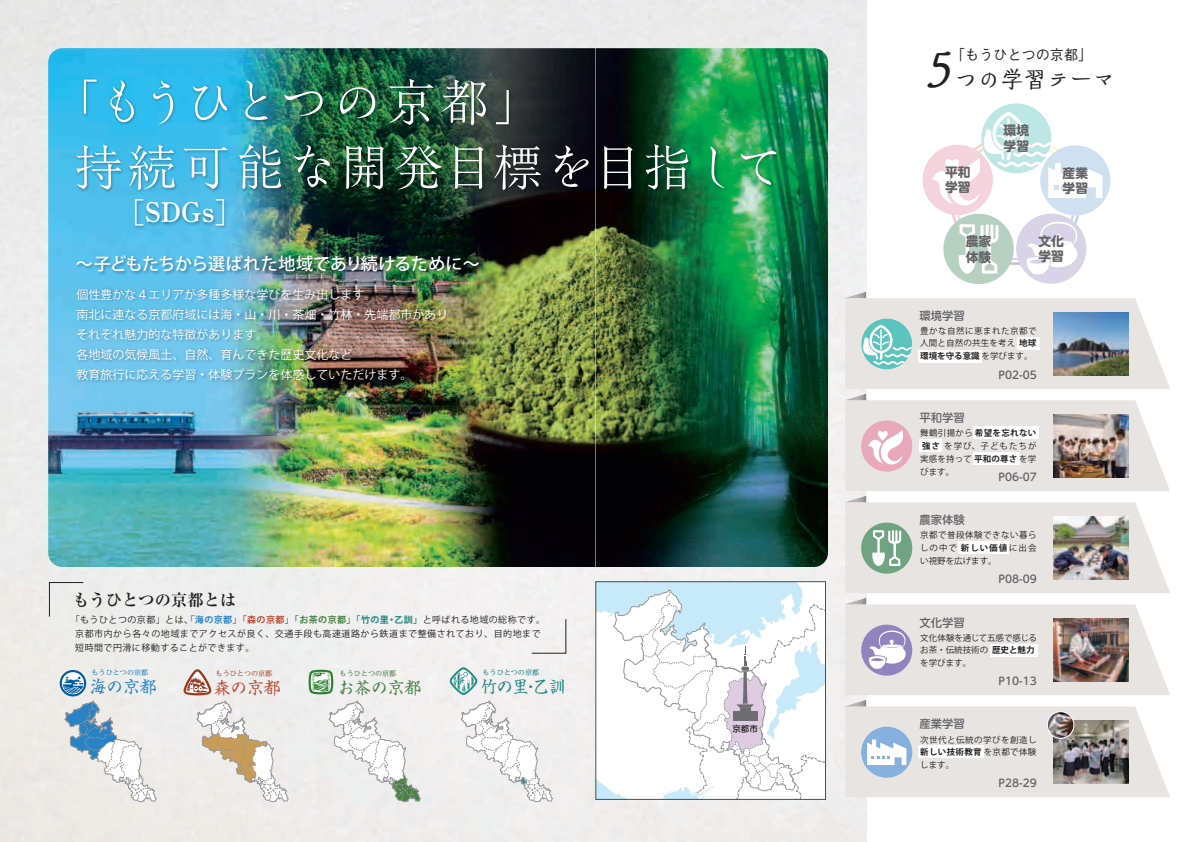
<style>
.page{position:relative;width:1191px;height:842px;background:#fff}
.page>*{position:absolute;margin:0;border:0;box-sizing:border-box;transform-origin:0 0}
.t1{font:50px/65px "P Shimanami Std N";letter-spacing:.015em;color:#fff}
.t2{font:28px "P Shuei Yobu Min Std B";color:#fff}
.t3{font:23px "P Michikusa Std N";color:#231f20}
.t4{font:500 17px "Koz Go Pr 6 N";color:#fff}
.t5{font:16.7px "Shinsei Kai Pr 5 CBSK1";color:#1b8680}
.t6{font:16.7px "Shinsei Kai Pr 5 CBSK1";color:#488143}
.t7{font:16.7px "Shinsei Kai Pr 5 CBSK1";color:#2783c5}
.t8{font:16.7px "Shinsei Kai Pr 5 CBSK1";color:#b84c34}
.t9{font:700 16.3px "Ryumin Pr 6 N";color:#231f20}
.t10{font:500 14.2px "Gothic BBB Pr 6";color:#231f20}
.t11{font:700 12.8px/15.6px "UD Shin M Go Pr 6 N";color:#636366}
.t12{font:12px/20px "Koz Go Pr 6 N";color:#fff}
.t13{font:500 11.3px "UD Shin M Go Pr 6 N";color:#636366}
.t14{font:500 10.6px "UD Shin M Go Pr 6 N";color:#636366}
.t15{font:9px/14px "Koz Go Pr 6 N";letter-spacing:.055em;color:#231f20}
.t16{font:8.5px/12.8px "Koz Go Pr 6 N";letter-spacing:.025em;color:#231f20;text-align:justify}
.t17{font:8.5px/12.8px "Koz Go Pr 6 N";color:#231f20}
.t18{font:500 8.5px "UD Shin M Go Pr 6 N";color:#231f20}
.t19{font:500 7.1px "UD Reimin Pr 6 N";color:#2783c5}
.t20{font:500 7.1px "UD Reimin Pr 6 N";color:#b84c34}
.t21{font:500 7.1px "UD Reimin Pr 6 N";color:#488143}
.t22{font:500 7.1px "UD Reimin Pr 6 N";color:#1b8680}
.s1{font-weight:700;color:#2783c5}
.s2{font-weight:700;color:#b84c34}
.s3{font-weight:700;color:#488143}
.s4{font-weight:700;color:#1b8680}
.s5{font-style:italic;font-size:49.2px}
.s6{font-weight:700}
</style>
<div class="page">
<div style="left:0;top:0;width:595px;height:842px;background:#edeceb"></div>
<img style="left:48px;top:48px;width:547px;height:519px">
<img style="left:73px;top:253px;width:413px;height:30px">
<img style="left:70px;top:74px;width:525px;height:163px">
<img style="left:74px;top:285px;width:380px;height:103px">
<svg style="left:308px;top:670px;width:25px;height:24px"></svg>
<svg style="left:49px;top:582px;width:35px;height:35px"></svg>
<svg style="left:531px;top:619px;width:35px;height:34px"></svg>
<svg style="left:60px;top:670px;width:97px;height:137px;background:#d2dbe1"></svg>
<svg style="left:183px;top:669px;width:106px;height:139px;background:#e5dfd8"></svg>
<svg style="left:329px;top:700px;width:92px;height:108px"></svg>
<svg style="left:449px;top:667px;width:104px;height:147px"></svg>
<img style="left:595px;top:0;width:271px;height:842px">
<svg style="left:845px;top:291px;width:325px;height:506px"></svg>
<img style="left:1053px;top:720px;width:75px;height:64px">
<img style="left:1047px;top:712px;width:27px;height:26px;border-radius:13px">
<div style="left:1047px;top:711px;width:27px;height:27px;border:1px solid #fff;border-radius:50%"></div>
<svg style="left:981px;top:103px;width:70px;height:70px"></svg>
<svg style="left:1040px;top:145px;width:70px;height:71px"></svg>
<svg style="left:922px;top:112px;width:180px;height:172px"></svg>
<svg style="left:597px;top:583px;width:226px;height:215px"></svg>
<div style="left:595px;top:581px;width:230px;height:219px;border:1px solid #4b4c4d"></div>
<h1 class="t1" style="left:73px;top:68px;width:713px;text-indent:-25px">「もうひとつの京都」<br>持続可能な開発目標を目指して</h1>
<h2 class="t2" style="left:117px;top:193px;width:127px">［SDGｓ］</h2>
<h3 class="t4" style="left:76px;top:255px;width:405px">～子どもたちから選ばれた地域であり続けるために～</h3>
<h3 class="t12" style="left:76px;top:284px;width:373px">個性豊かな４エリアが多種多様な学びを生み出します。<br>南北に連なる京都府域には海・山・川・茶畑・竹林・先端都市がありそれぞれ魅力的な特徴があります。<br>各地域の気候風土、自然、育んできた歴史文化など<br>教育旅行に応える学習・体験プランを体感していただけます。</h3>
<h3 class="t9" style="left:73px;top:587px;width:164px">もうひとつの京都とは</h3>
<p class="t15" style="left:75px;top:613px;width:471px;text-indent:-5px">「もうひとつの京都」とは、<span class="s1">「海の京都」</span><span class="s2">「森の京都」</span><span class="s3">「お茶の京都」</span><span class="s4">「竹の里・乙訓」</span>と呼ばれる地域の総称です。京都市内から各々の地域までアクセスが良く、交通手段も高速道路から鉄道まで整備されており、目的地まで短時間で円滑に移動することができます。</p>
<p class="t19" style="left:92px;top:667px;width:58px">もうひとつの京都</p>
<h3 class="t7" style="left:90px;top:674px;width:68px">海の京都</h3>
<p class="t20" style="left:216px;top:667px;width:58px">もうひとつの京都</p>
<h3 class="t8" style="left:214px;top:674px;width:68px">森の京都</h3>
<p class="t21" style="left:340px;top:667px;width:58px">もうひとつの京都</p>
<h3 class="t6" style="left:338px;top:674px;width:85px">お茶の京都</h3>
<p class="t22" style="left:482px;top:666px;width:58px">もうひとつの京都</p>
<h3 class="t5" style="left:481px;top:673px;width:86px">竹の里・乙訓</h3>
<p class="t18" style="left:732px;top:721px;width:27px">京都市</p>
<h3 class="t10" style="left:950px;top:44px;width:143px">「もうひとつの京都」</h3>
<h3 class="t3" style="left:925px;top:67px;width:561px"><span class="s5">5</span>つの学習テーマ</h3>
<h3 class="t11" style="left:945px;top:163px;width:27px">平和学習</h3>
<h3 class="t11" style="left:1003px;top:122px;width:27px">環境学習</h3>
<h3 class="t11" style="left:1062px;top:164px;width:27px">産業学習</h3>
<h3 class="t11" style="left:965px;top:232px;width:27px">農家体験</h3>
<h3 class="t11" style="left:1038px;top:232px;width:27px">文化学習</h3>
<h3 class="t13" style="left:919px;top:306px;width:47px">環境学習</h3>
<p class="t16" style="left:920px;top:324px;width:118px">豊かな自然に恵まれた京都で人間と自然の共生を考え <span class="s6">地球環境を守る意識</span> を学びます。</p>
<p class="t14" style="left:998px;top:366px;width:40px">P02-05</p>
<h3 class="t13" style="left:919px;top:408px;width:47px">平和学習</h3>
<p class="t16" style="left:920px;top:427px;width:118px">舞鶴引揚から<span class="s6">希望を忘れない強さ</span> を学び、子どもたちが実感を持って <span class="s6">平和の尊さ</span>を学びます。</p>
<p class="t14" style="left:998px;top:468px;width:40px">P06-07</p>
<h3 class="t13" style="left:919px;top:510px;width:47px">農家体験</h3>
<p class="t16" style="left:920px;top:529px;width:118px">京都で普段体験できない暮らしの中で <span class="s6">新しい価値</span> に出会い視野を広げます。</p>
<p class="t14" style="left:998px;top:570px;width:40px">P08-09</p>
<h3 class="t13" style="left:919px;top:613px;width:47px">文化学習</h3>
<p class="t17" style="left:920px;top:631px;width:118px">文化体験を通じて五感で感じるお茶・伝統技術の <span class="s6">歴史と魅力</span>を学びます。</p>
<p class="t14" style="left:998px;top:672px;width:40px">P10-13</p>
<h3 class="t13" style="left:919px;top:714px;width:47px">産業学習</h3>
<p class="t16" style="left:920px;top:733px;width:118px">次世代と伝統の学びを創造し<span class="s6">新しい技術教育</span> を京都で体験します。</p>
<p class="t14" style="left:998px;top:774px;width:40px">P28-29</p>
</div>
